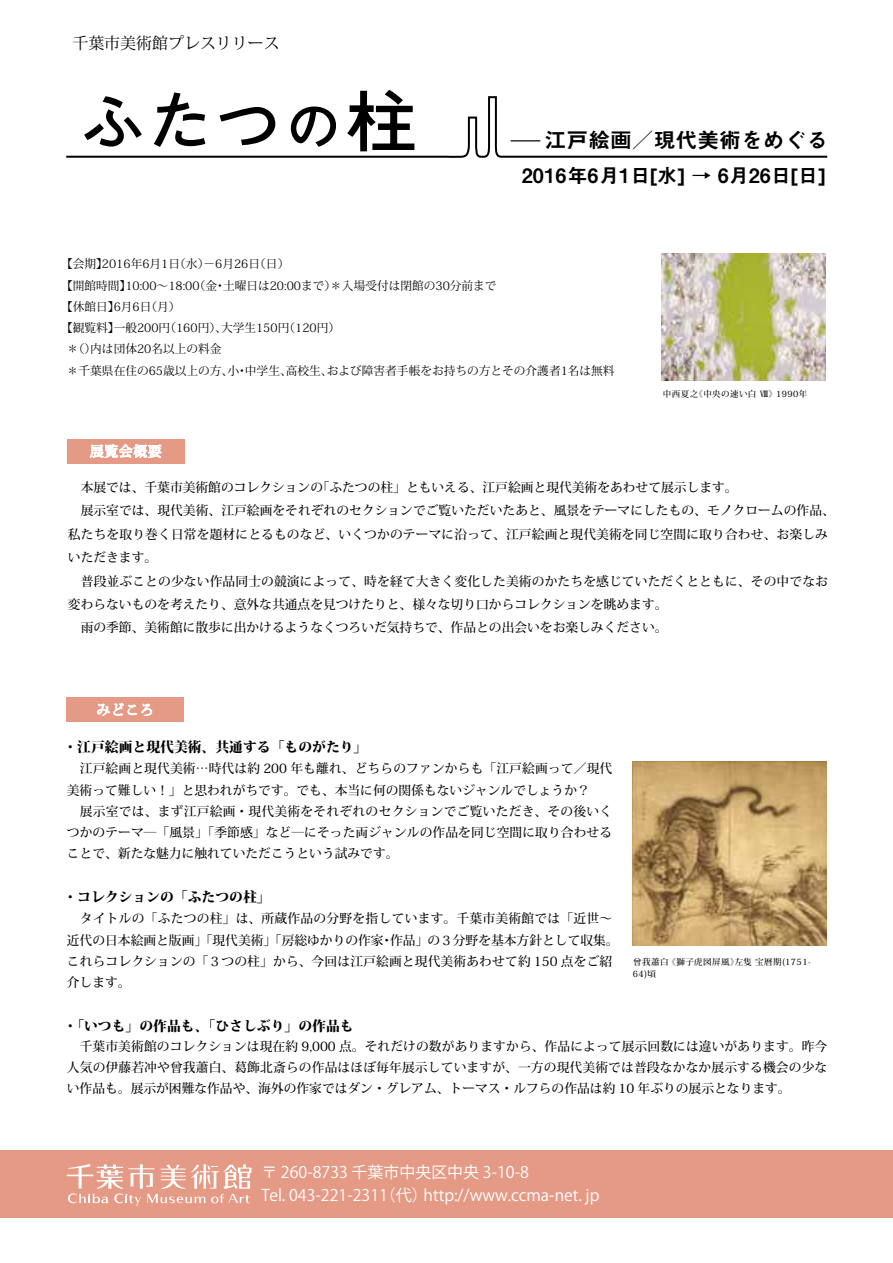
<style>
.page{position:relative;width:893px;height:1263px;background:#fff}
.page>*{position:absolute;margin:0;border:0;box-sizing:border-box;transform-origin:0 0}
.t1{font:21.15px "Midashi Go Pro MB31";color:#000}
.t2{font:19.95px "Midashi Go Pro MB31";letter-spacing:.04em;color:#000}
.t3{font:15.9px/23.4px "Koz Go Pr 6 N";color:#fff}
.t4{font:15.9px "Koz Min Pr 6 N";color:#000}
.t5{font:800 13.8px "Koz Min Pr 6 N";color:#000}
.t6{font:500 12.75px/21.3px "Koz Min Pr 6 N";color:#000}
.t7{font:500 12.75px/21.3px "Koz Min Pr 6 N";letter-spacing:.02em;color:#000}
.t8{font:11.7px/21.3px "Koz Min Pr 6 N";color:#000}
.t9{font:500 8.55px/11.7px "Koz Min Pr 6 N";letter-spacing:.05em;color:#000}
</style>
<div class="page">
<img style="left:633px;top:762px;width:193px;height:184px">
<svg style="left:173px;top:92px;width:8px;height:3px"></svg>
<svg style="left:360px;top:89px;width:37px;height:6px"></svg>
<svg style="left:66px;top:95px;width:762px;height:63px"></svg>
<svg style="left:511px;top:140px;width:29px;height:1px"></svg>
<div style="left:0;top:1150px;width:893px;height:67px;background:#e59a86"></div>
<div style="left:67px;top:439px;width:118px;height:24px;background:#e59a86"></div>
<svg style="left:90px;top:444px;width:72px;height:14px"></svg>
<div style="left:66px;top:698px;width:118px;height:24px;background:#e59a86"></div>
<svg style="left:97px;top:703px;width:55px;height:13px"></svg>
<img style="left:661px;top:254px;width:165px;height:126px">
<svg style="left:66px;top:1164px;width:185px;height:42px"></svg>
<p class="t4" style="left:72px;top:34px;width:209px">千葉市美術館プレスリリース</p>
<h1 class="t1" style="left:545px;top:123px;width:285px">江戸絵画／現代美術をめぐる</h1>
<h2 class="t2" style="left:522px;top:160px;width:305px">2016年月6 日1 水[ ] → 月6 2 6 日日[ [</h2>
<p class="t8" style="left:102px;top:254px;width:109px">2016年6月1 （日水）</p>
<p class="t8" style="left:204px;top:254px;width:87px">−6月26 （日日(</p>
<p class="t8" style="left:61px;top:254px;width:48px">【会期】</p>
<p class="t8" style="left:223px;top:275px;width:275px">土曜日は20:00まで）＊入場受付は閉館の30分前まで</p>
<p class="t8" style="left:194px;top:275px;width:25px">（金</p>
<p class="t8" style="left:61px;top:275px;width:121px">【開館時間】<br>【休館日 6】月6 （日月(</p>
<p class="t8" style="left:125px;top:275px;width:76px">10:00〜18:00</p>
<p class="t8" style="left:214px;top:275px;width:13px">・</p>
<p class="t8" style="left:114px;top:317px;width:115px">一般200 （円 160円）、</p>
<p class="t8" style="left:221px;top:317px;width:121px">大学生150 （円 120円(</p>
<p class="t8" style="left:90px;top:317px;width:133px;text-indent:-29px">【観覧料】<br>内は団体20名以上の料金</p>
<p class="t8" style="left:67px;top:339px;width:31px">＊（）</p>
<p class="t8" style="left:327px;top:360px;width:289px">および障害者手帳をお持ちの方とその介護者1名は無料</p>
<p class="t8" style="left:245px;top:360px;width:48px">中学生、</p>
<p class="t8" style="left:67px;top:360px;width:174px">＊千葉県在住の65歳以上の方小、</p>
<p class="t8" style="left:286px;top:360px;width:48px">高校生、</p>
<p class="t8" style="left:236px;top:360px;width:13px">・</p>
<p class="t9" style="left:694px;top:388px;width:114px">《中央の速い白 Ⅷ》1990年</p>
<p class="t9" style="left:663px;top:388px;width:37px">中西夏之</p>
<p class="t6" style="left:68px;top:476px;width:768px;line-height:23.4px">　本展では、千葉市美術館のコレクションの<br>　展示室では、現代美術、江戸絵画をそれぞれのセクションでご覧いただいたあと、風景をテーマにしたもの、モノクロームの作品、私たちを取り巻く日常を題材にとるものなど、いくつかのテーマに沿って、江戸絵画と現代美術を同じ空間に取り合わせ、お楽しみいただきます。<br>　普段並ぶことの少ない作品同士の競演によって、時を経て大きく変化した美術のかたちを感じていただくとともに、その中でなお変わらないものを考えたり、意外な共通点を見つけたりと、様々な切り口からコレクションを眺めます。<br>　雨の季節、美術館に散歩に出かけるようなくつろいだ気持ちで、作品との出会いをお楽しみください。</p>
<p class="t6" style="left:317px;top:477px;width:422px">「ふたつの柱」ともいえる、江戸絵画と現代美術をあわせて展示します。</p>
<p class="t5" style="left:63px;top:739px;width:306px">・江戸絵画と現代美術、共通する「ものがたり「</p>
<p class="t6" style="left:67px;top:758px;width:547px">　江戸絵画と現代美術…時代は約 200 年も離れ、どちらのファンからも「江戸絵画って／現代美術って難しい！」と思われがちです。でも、本当に何の関係もないジャンルでしょうか?<br>　展示室では、まず江戸絵画・現代美術をそれぞれのセクションでご覧いただき、その後いくつかのテーマ―「風景」「季節感」など―にそった両ジャンルの作品を同じ空間に取り合わせることで、新たな魅力に触れていただこうという試みです。</p>
<p class="t5" style="left:63px;top:889px;width:209px">・コレクションの「ふたつの柱「</p>
<p class="t7" style="left:390px;top:908px;width:230px;text-indent:-323px">　タイトルの「ふたつの柱」は、所蔵作品の分野を指しています。千葉市美術館では「近世〜作品」の３分野を基本方針として収集。</p>
<p class="t6" style="left:67px;top:929px;width:547px">近代の日本絵画と版画」「現代美術」「房総ゆかりの作家<br>これらコレクションの「３つの柱」から、今回は江戸絵画と現代美術あわせて約 150 点をご紹介します。</p>
<p class="t5" style="left:63px;top:1018px;width:292px">・「いつも」の作品も、「ひさしぶり」の作品も</p>
<p class="t6" style="left:67px;top:1036px;width:762px;text-align:justify">　千葉市美術館のコレクションは現在約 9,000 点。それだけの数がありますから、作品によって展示回数には違いがあります。昨今人気の伊藤若冲や曾我蕭白、葛飾北斎らの作品はほぼ毎年展示していますが、一方の現代美術では普段なかなか展示する機会の少ない作品も。展示が困難な作品や、海外の作家ではダン・グレアム、トーマス・ルフらの作品は約 10 年ぶりの展示となります。</p>
<p class="t6" style="left:381px;top:929px;width:14px">・</p>
<p class="t9" style="left:612px;top:956px;width:128px">　　曾我蕭白《獅子虎図屏風》　　 64 頃)</p>
<p class="t9" style="left:735px;top:956px;width:77px">左隻宝暦期)1751-</p>
<p class="t3" style="left:423px;top:1161px;width:177px;text-indent:-162px">〒 260-8733 千葉市中央区中央 3-10-8 http://www.ccma-net jp.</p>
<p class="t3" style="left:380px;top:1184px;width:49px">（代）</p>
<p class="t3" style="left:261px;top:1184px;width:128px">Tel. 043-221-2311</p>
</div>
